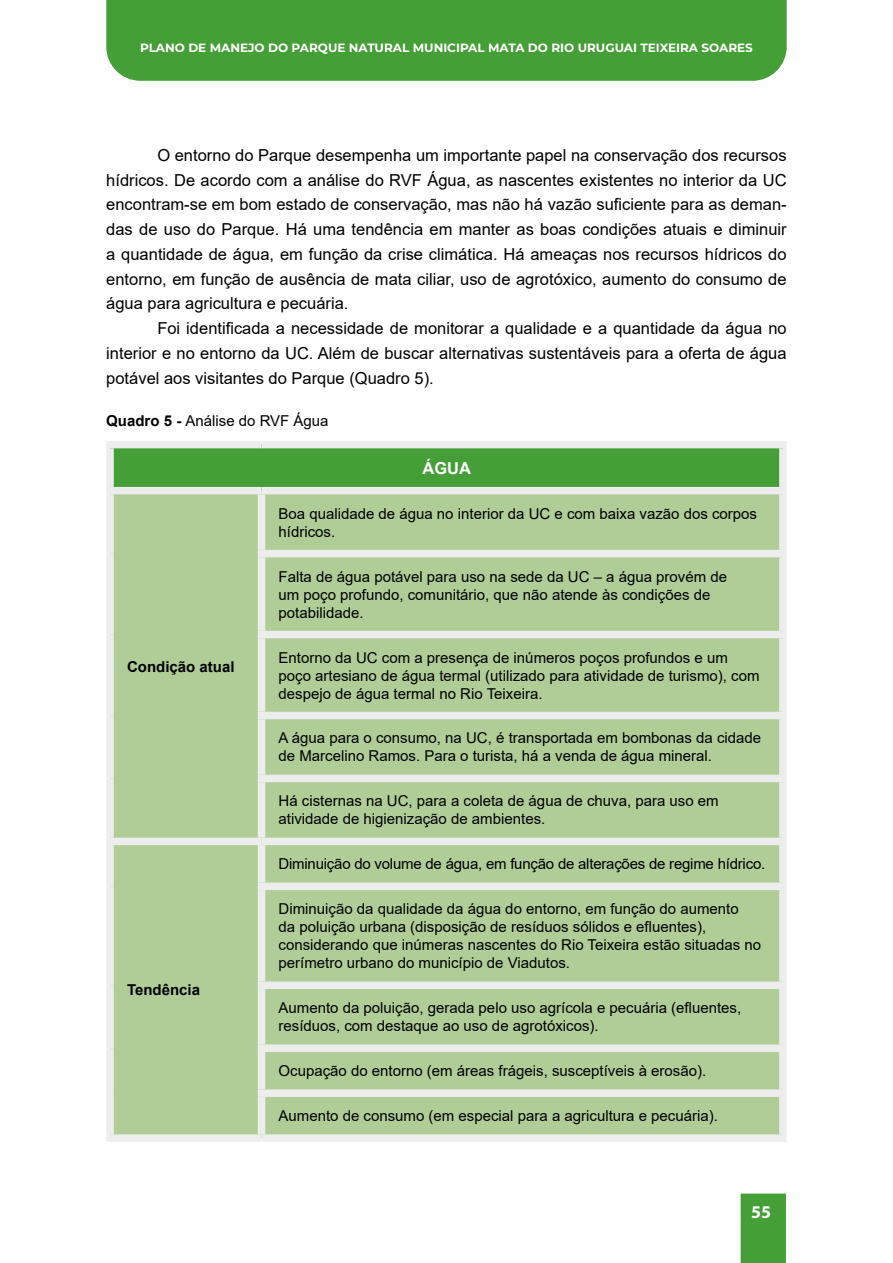
<style>
.page{position:relative;width:893px;height:1263px;background:#fff}
.page>*{position:absolute;margin:0;border:0;box-sizing:border-box;transform-origin:0 0}
.t1{font:700 18px "Myriad Pro";color:#fff}
.t2{font:16.5px/24.8px "Arial";color:#000;text-align:justify}
.t3{font:700 16.5px "Arial";color:#fff}
.t4{font:15px/18px "Arial";color:#000}
.t5{font:700 15px "Arial";color:#000}
.t6{font:700 12px "Montserrat";color:#fff}
.s1{font-weight:700}
</style>
<div class="page">
<div style="left:106px;top:0;width:681px;height:81px;background:#449f36"></div>
<div style="left:740px;top:1193px;width:46px;height:70px;background:#449f36"></div>
<div style="left:110px;top:445px;width:673px;height:46px;background:#449f36"></div>
<div style="left:114px;top:494px;width:665px;height:640px;background:#b0cd98"></div>
<div style="left:106px;top:494px;width:8px;height:60px;background:#ededed"></div>
<div style="left:258px;top:494px;width:7px;height:56px;background:#ededed"></div>
<div style="left:779px;top:494px;width:8px;height:56px;background:#ededed"></div>
<div style="left:106px;top:554px;width:8px;height:80px;background:#ededed"></div>
<div style="left:258px;top:550px;width:529px;height:7px;background:#ededed"></div>
<div style="left:258px;top:557px;width:7px;height:74px;background:#ededed"></div>
<div style="left:779px;top:557px;width:8px;height:74px;background:#ededed"></div>
<div style="left:106px;top:634px;width:8px;height:81px;background:#ededed"></div>
<div style="left:258px;top:631px;width:529px;height:7px;background:#ededed"></div>
<div style="left:258px;top:638px;width:7px;height:74px;background:#ededed"></div>
<div style="left:779px;top:638px;width:8px;height:74px;background:#ededed"></div>
<div style="left:106px;top:715px;width:8px;height:63px;background:#ededed"></div>
<div style="left:258px;top:712px;width:529px;height:7px;background:#ededed"></div>
<div style="left:258px;top:719px;width:7px;height:56px;background:#ededed"></div>
<div style="left:779px;top:719px;width:8px;height:56px;background:#ededed"></div>
<div style="left:106px;top:778px;width:8px;height:60px;background:#ededed"></div>
<div style="left:258px;top:775px;width:529px;height:7px;background:#ededed"></div>
<div style="left:258px;top:782px;width:7px;height:56px;background:#ededed"></div>
<div style="left:779px;top:782px;width:8px;height:56px;background:#ededed"></div>
<div style="left:106px;top:838px;width:155px;height:7px;background:#ededed"></div>
<div style="left:106px;top:845px;width:8px;height:41px;background:#ededed"></div>
<div style="left:261px;top:838px;width:526px;height:7px;background:#ededed"></div>
<div style="left:258px;top:845px;width:7px;height:37px;background:#ededed"></div>
<div style="left:779px;top:845px;width:8px;height:37px;background:#ededed"></div>
<div style="left:106px;top:886px;width:8px;height:99px;background:#ededed"></div>
<div style="left:258px;top:882px;width:529px;height:8px;background:#ededed"></div>
<div style="left:258px;top:890px;width:7px;height:91px;background:#ededed"></div>
<div style="left:779px;top:890px;width:8px;height:91px;background:#ededed"></div>
<div style="left:106px;top:985px;width:8px;height:63px;background:#ededed"></div>
<div style="left:258px;top:981px;width:529px;height:8px;background:#ededed"></div>
<div style="left:258px;top:989px;width:7px;height:55px;background:#ededed"></div>
<div style="left:779px;top:989px;width:8px;height:55px;background:#ededed"></div>
<div style="left:106px;top:1048px;width:8px;height:45px;background:#ededed"></div>
<div style="left:258px;top:1044px;width:529px;height:8px;background:#ededed"></div>
<div style="left:258px;top:1052px;width:7px;height:37px;background:#ededed"></div>
<div style="left:779px;top:1052px;width:8px;height:37px;background:#ededed"></div>
<div style="left:106px;top:1093px;width:8px;height:41px;background:#ededed"></div>
<div style="left:258px;top:1089px;width:529px;height:8px;background:#ededed"></div>
<div style="left:258px;top:1097px;width:7px;height:37px;background:#ededed"></div>
<div style="left:779px;top:1097px;width:8px;height:37px;background:#ededed"></div>
<div style="left:106px;top:1134px;width:155px;height:8px;background:#ededed"></div>
<div style="left:261px;top:1134px;width:526px;height:8px;background:#ededed"></div>
<div style="left:106px;top:441px;width:155px;height:7px;background:#ededed"></div>
<div style="left:106px;top:448px;width:8px;height:39px;background:#ededed"></div>
<div style="left:261px;top:441px;width:526px;height:7px;background:#ededed"></div>
<div style="left:779px;top:448px;width:8px;height:39px;background:#ededed"></div>
<div style="left:106px;top:487px;width:155px;height:7px;background:#ededed"></div>
<div style="left:261px;top:487px;width:526px;height:7px;background:#ededed"></div>
<p class="t6" style="left:140px;top:39px;width:614px">PLANO DE MANEJO DO PARQUE NATURAL MUNICIPAL MATA DO RIO URUGUAI TEIXEIRA SOARES</p>
<p class="t2" style="left:106px;top:143px;width:682px;text-indent:51px">O entorno do Parque desempenha um importante papel na conservação dos recursos hídricos. De acordo com a análise do RVF Água, as nascentes existentes no interior da UC encontram-se em bom estado de conservação, mas não há vazão suficiente para as deman&shy;das de uso do Parque. Há uma tendência em manter as boas condições atuais e diminuir a quantidade de água, em função da crise climática. Há ameaças nos recursos hídricos do entorno, em função de ausência de mata ciliar, uso de agrotóxico, aumento do consumo de água para agricultura e pecuária.</p>
<p class="t2" style="left:106px;top:316px;width:682px;text-indent:51px">Foi identificada a necessidade de monitorar a qualidade e a quantidade da água no interior e no entorno da UC. Além de buscar alternativas sustentáveis para a oferta de água potável aos visitantes do Parque (Quadro 5).</p>
<p class="t4" style="left:106px;top:412px;width:224px"><span class="s1">Quadro 5 -</span> Análise do RVF Água</p>
<p class="t3" style="left:422px;top:456px;width:50px">ÁGUA</p>
<p class="t5" style="left:127px;top:656px;width:109px">Condição atual</p>
<p class="t5" style="left:127px;top:979px;width:75px">Tendência</p>
<p class="t4" style="left:278px;top:504px;width:480px">Boa qualidade de água no interior da UC e com baixa vazão dos corpos hídricos.</p>
<p class="t4" style="left:278px;top:567px;width:450px">Falta de água potável para uso na sede da UC – a água provém de um poço profundo, comunitário, que não atende às condições de potabilidade.</p>
<p class="t4" style="left:278px;top:648px;width:483px">Entorno da UC com a presença de inúmeros poços profundos e um poço artesiano de água termal (utilizado para atividade de turismo), com despejo de água termal no Rio Teixeira.</p>
<p class="t4" style="left:278px;top:729px;width:484px">A água para o consumo, na UC, é transportada em bombonas da cidade de Marcelino Ramos. Para o turista, há a venda de água mineral.</p>
<p class="t4" style="left:278px;top:792px;width:442px">Há cisternas na UC, para a coleta de água de chuva, para uso em atividade de higienização de ambientes.</p>
<p class="t4" style="left:278px;top:855px;width:488px">Diminuição do volume de água, em função de alterações de regime hídrico.</p>
<p class="t4" style="left:278px;top:900px;width:484px">Diminuição da qualidade da água do entorno, em função do aumento<br>da poluição urbana (disposição de resíduos sólidos e efluentes), considerando que inúmeras nascentes do Rio Teixeira estão situadas no perímetro urbano do município de Viadutos.</p>
<p class="t4" style="left:278px;top:999px;width:464px">Aumento da poluição, gerada pelo uso agrícola e pecuária (efluentes, resíduos, com destaque ao uso de agrotóxicos).</p>
<p class="t4" style="left:278px;top:1062px;width:429px">Ocupação do entorno (em áreas frágeis, susceptíveis à erosão).</p>
<p class="t4" style="left:278px;top:1107px;width:441px">Aumento de consumo (em especial para a agricultura e pecuária).</p>
<p class="t1" style="left:751px;top:1200px;width:21px">55</p>
</div>
